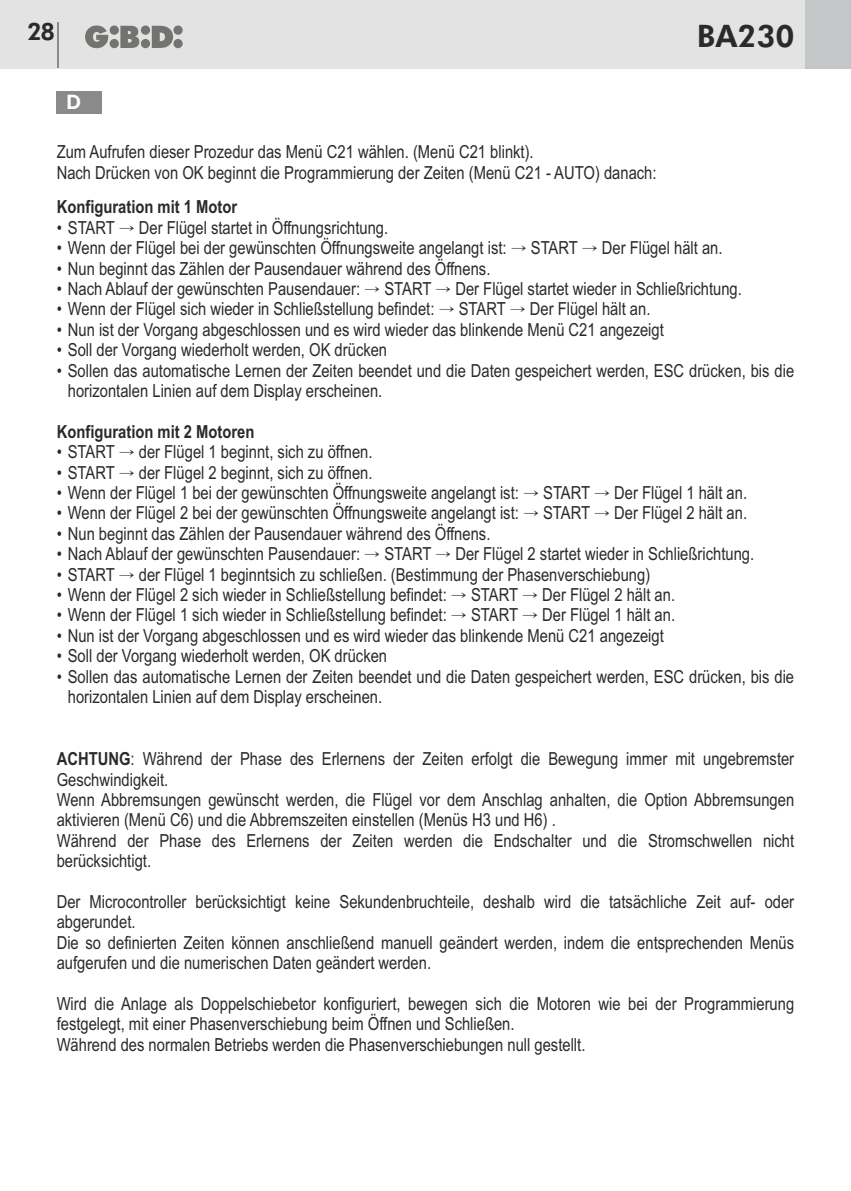
<style>
.page{position:relative;width:851px;height:1191px;background:#fff}
.page>*{position:absolute;margin:0;border:0;box-sizing:border-box;transform-origin:0 0}
.t1{font:800 31px "Futura BT";color:#2b2929}
.t2{font:800 24px "Futura BT";color:#2b2929}
.t3{font:800 20px "Futura BT";color:#fff}
.t4{font:18px/20.4px "Arial Narrow";color:#2b2929}
.t5{font:700 18px "Arial Narrow";color:#2b2929}
.s1{font-family:"Batang";font-size:16px}
.s2{font-weight:700}
</style>
<div class="page">
<div style="left:0;top:0;width:850px;height:68px;background:#e3e3e3"></div>
<div style="left:805px;top:0;width:45px;height:68px;background:#c4c7c7"></div>
<svg style="left:85px;top:26px;width:98px;height:22px"></svg>
<hr style="left:57px;top:23px;width:1px;height:45px;background:#8a8a8a">
<div style="left:57px;top:91px;width:45px;height:22px;background:#8a8a8a"></div>
<h2 class="t2" style="left:27px;top:22px;width:29px">28</h2>
<h1 class="t1" style="left:696px;top:23px;width:99px">BA230</h1>
<p class="t3" style="left:66px;top:94px;width:17px">D</p>
<p class="t4" style="left:57px;top:143px;width:601px">Zum Aufrufen dieser Prozedur das Menü C21 wählen. (Menü C21 blinkt).<br>Nach Drücken von OK beginnt die Programmierung der Zeiten (Menü C21 - AUTO) danach:</p>
<p class="t5" style="left:57px;top:200px;width:182px">Konfiguration mit 1 Motor</p>
<p class="t4" style="left:57px;top:219px;width:333px">• START <span class="s1">→</span> Der Flügel startet in Öffnungsrichtung.</p>
<p class="t4" style="left:57px;top:239px;width:667px">• Wenn der Flügel bei der gewünschten Öffnungsweite angelangt ist: <span class="s1">→</span> START <span class="s1">→</span> Der Flügel hält an.</p>
<p class="t4" style="left:57px;top:260px;width:435px">• Nun beginnt das Zählen der Pausendauer während des Öffnens.</p>
<p class="t4" style="left:57px;top:280px;width:686px">• Nach Ablauf der gewünschten Pausendauer: <span class="s1">→</span> START <span class="s1">→</span> Der Flügel startet wieder in Schließrichtung.</p>
<p class="t4" style="left:57px;top:300px;width:595px">• Wenn der Flügel sich wieder in Schließstellung befindet: <span class="s1">→</span> START <span class="s1">→</span> Der Flügel hält an.</p>
<p class="t4" style="left:57px;top:321px;width:608px">• Nun ist der Vorgang abgeschlossen und es wird wieder das blinkende Menü C21 angezeigt</p>
<p class="t4" style="left:57px;top:341px;width:332px">• Soll der Vorgang wiederholt werden, OK drücken</p>
<p class="t4" style="left:68px;top:362px;width:727px;text-indent:-11px">• Sollen das automatische Lernen der Zeiten beendet und die Daten gespeichert werden, ESC drücken, bis die horizontalen Linien auf dem Display erscheinen.</p>
<p class="t5" style="left:57px;top:425px;width:199px">Konfiguration mit 2 Motoren</p>
<p class="t4" style="left:57px;top:443px;width:317px">• START <span class="s1">→</span> der Flügel 1 beginnt, sich zu öffnen.</p>
<p class="t4" style="left:57px;top:464px;width:317px">• START <span class="s1">→</span> der Flügel 2 beginnt, sich zu öffnen.</p>
<p class="t4" style="left:57px;top:484px;width:691px">• Wenn der Flügel 1 bei der gewünschten Öffnungsweite angelangt ist: <span class="s1">→</span> START <span class="s1">→</span> Der Flügel 1 hält an.</p>
<p class="t4" style="left:57px;top:504px;width:691px">• Wenn der Flügel 2 bei der gewünschten Öffnungsweite angelangt ist: <span class="s1">→</span> START <span class="s1">→</span> Der Flügel 2 hält an.</p>
<p class="t4" style="left:57px;top:525px;width:435px">• Nun beginnt das Zählen der Pausendauer während des Öffnens.</p>
<p class="t4" style="left:57px;top:545px;width:699px">• Nach Ablauf der gewünschten Pausendauer: <span class="s1">→</span> START <span class="s1">→</span> Der Flügel 2 startet wieder in Schließrichtung.</p>
<p class="t4" style="left:57px;top:566px;width:595px">• START <span class="s1">→</span> der Flügel 1 beginntsich zu schließen. (Bestimmung der Phasenverschiebung)</p>
<p class="t4" style="left:57px;top:586px;width:620px">• Wenn der Flügel 2 sich wieder in Schließstellung befindet: <span class="s1">→</span> START <span class="s1">→</span> Der Flügel 2 hält an.</p>
<p class="t4" style="left:57px;top:606px;width:620px">• Wenn der Flügel 1 sich wieder in Schließstellung befindet: <span class="s1">→</span> START <span class="s1">→</span> Der Flügel 1 hält an.</p>
<p class="t4" style="left:57px;top:627px;width:608px">• Nun ist der Vorgang abgeschlossen und es wird wieder das blinkende Menü C21 angezeigt</p>
<p class="t4" style="left:57px;top:647px;width:332px">• Soll der Vorgang wiederholt werden, OK drücken</p>
<p class="t4" style="left:68px;top:667px;width:727px;text-indent:-11px">• Sollen das automatische Lernen der Zeiten beendet und die Daten gespeichert werden, ESC drücken, bis die horizontalen Linien auf dem Display erscheinen.</p>
<p class="t4" style="left:57px;top:750px;width:739px"><span class="s2">ACHTUNG</span>: Während der Phase des Erlernens der Zeiten erfolgt die Bewegung immer mit ungebremster Geschwindigkeit.<br>Wenn Abbremsungen gewünscht werden, die Flügel vor dem Anschlag anhalten, die Option Abbremsungen aktivieren (Menü C6) und die Abbremszeiten einstellen (Menüs H3 und H6) .<br>Während der Phase des Erlernens der Zeiten werden die Endschalter und die Stromschwellen nicht berücksichtigt.</p>
<p class="t4" style="left:57px;top:893px;width:739px">Der Microcontroller berücksichtigt keine Sekundenbruchteile, deshalb wird die tatsächliche Zeit auf- oder abgerundet.<br>Die so definierten Zeiten können anschließend manuell geändert werden, indem die entsprechenden Menüs aufgerufen und die numerischen Daten geändert werden.</p>
<p class="t4" style="left:57px;top:995px;width:739px">Wird die Anlage als Doppelschiebetor konfiguriert, bewegen sich die Motoren wie bei der Programmierung festgelegt, mit einer Phasenverschiebung beim Öffnen und Schließen.<br>Während des normalen Betriebs werden die Phasenverschiebungen null gestellt.</p>
</div>
